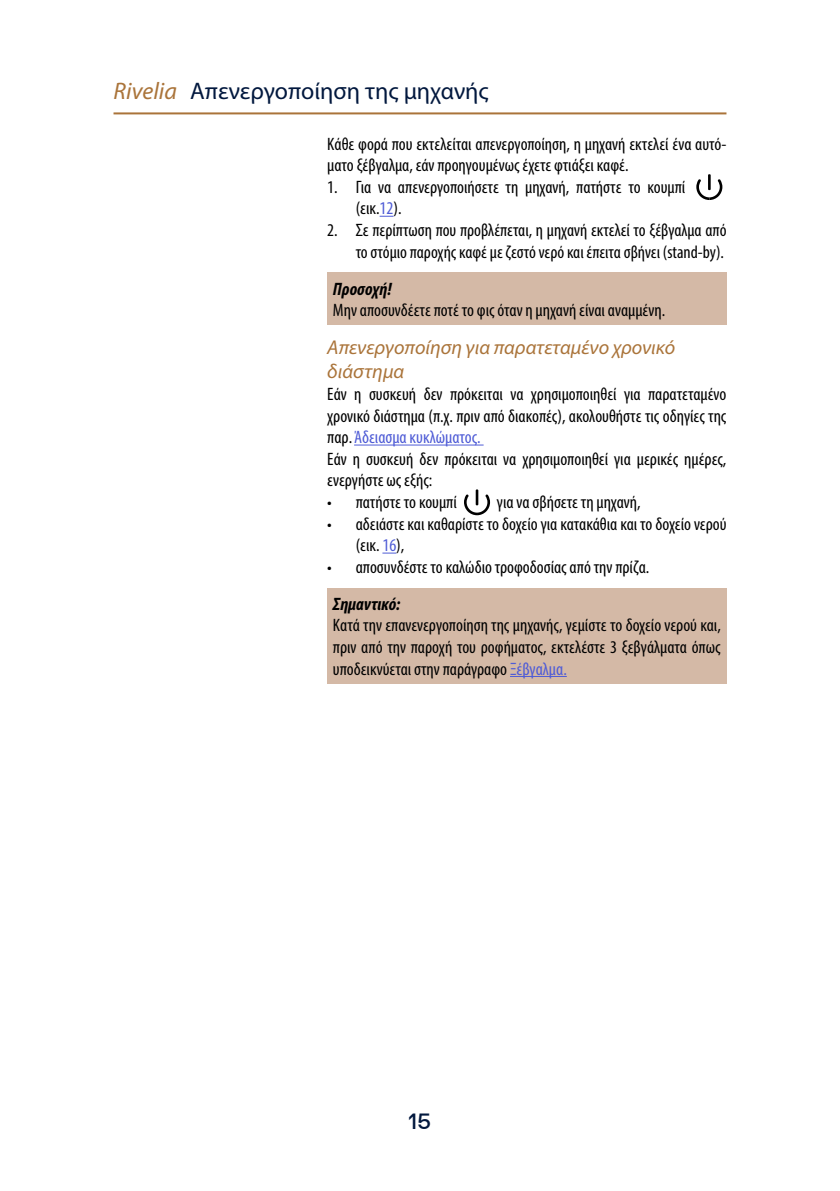
<style>
.page{position:relative;width:840px;height:1191px;background:#fff}
.page>*{position:absolute;margin:0;border:0;box-sizing:border-box;transform-origin:0 0}
.t1{font:24px "Myriad Pro";color:#02183e}
.t2{font:500 22px "De Longhi Sans";color:#02183e}
.t3{font:italic 20px/24px "Myriad Pro";color:#aa743a}
.t4{font:condensed 18px/21.6px "Myriad Pro";color:#000}
.t5{font:italic 700 condensed 18px "Myriad Pro";color:#000}
.s1{font-style:italic;color:#aa743a}
.s2{color:#4f5cd6}
</style>
<div class="page">
<hr style="left:113px;top:112px;width:613px;height:2px;background:#aa743a">
<svg style="left:379px;top:216px;width:14px;height:1px"></svg>
<hr style="left:354px;top:444px;width:129px;height:1px;background:#4f5cd6">
<svg style="left:382px;top:552px;width:14px;height:1px"></svg>
<hr style="left:707px;top:174px;width:3px;height:16px;background:#000">
<svg style="left:696px;top:179px;width:26px;height:21px"></svg>
<div style="left:327px;top:273px;width:399px;height:52px;background:#d4b9a6"></div>
<hr style="left:475px;top:489px;width:3px;height:16px;background:#000">
<svg style="left:464px;top:494px;width:26px;height:21px"></svg>
<div style="left:327px;top:588px;width:399px;height:95px;background:#d4b9a6"></div>
<hr style="left:509px;top:676px;width:57px;height:1px;background:#4f5cd6">
<h1 class="t1" style="left:113px;top:76px;width:376px"><span class="s1">Rivelia</span> Απενεργοποίηση της μηχανής</h1>
<p class="t4" style="left:327px;top:133px;width:400px">Κάθε φορά που εκτελείται απενεργοποίηση, η μηχανή εκτελεί ένα αυτό&shy;ματο ξέβγαλμα, εάν προηγουμένως έχετε φτιάξει καφέ.</p>
<p class="t4" style="left:355px;top:176px;width:331px;text-indent:-28px">1. Για να απενεργοποιήσετε τη μηχανή, πατήστε το κουμπί (εικ.<span class="s2">12</span>).</p>
<p class="t4" style="left:327px;top:219px;width:400px;text-align:right">2. Σε περίπτωση που προβλέπεται, η μηχανή εκτελεί το ξέβγαλμα από το στόμιο παροχής καφέ με ζεστό νερό και έπειτα σβήνει (stand-by).</p>
<p class="t5" style="left:333px;top:277px;width:60px">Προσοχή!</p>
<p class="t4" style="left:333px;top:299px;width:333px">Μην αποσυνδέετε ποτέ το φις όταν η μηχανή είναι αναμμένη.</p>
<p class="t3" style="left:327px;top:335px;width:349px">Απενεργοποίηση για παρατεταμένο χρονικό διάστημα</p>
<p class="t4" style="left:327px;top:383px;width:400px">Εάν η συσκευή δεν πρόκειται να χρησιμοποιηθεί για παρατεταμένο χρονικό διάστημα (π.χ. πριν από διακοπές), ακολουθήστε τις οδηγίες της παρ. <span class="s2">Άδειασμα κυκλώματος.<br></span>Εάν η συσκευή δεν πρόκειται να χρησιμοποιηθεί για μερικές ημέρες, ενεργήστε ως εξής:</p>
<p class="t4" style="left:327px;top:491px;width:131px">• πατήστε το κουμπί</p>
<p class="t4" style="left:496px;top:491px;width:145px">για να σβήσετε τη μηχανή,</p>
<p class="t4" style="left:355px;top:513px;width:372px;text-indent:-28px">• αδειάστε και καθαρίστε το δοχείο για κατακάθια και το δοχείο νερού (εικ. <span class="s2">16</span>),</p>
<p class="t4" style="left:327px;top:556px;width:323px">• αποσυνδέστε το καλώδιο τροφοδοσίας από την πρίζα.</p>
<p class="t5" style="left:333px;top:592px;width:69px">Σημαντικό:</p>
<p class="t4" style="left:333px;top:614px;width:389px;text-align:justify">Κατά την επανενεργοποίηση της μηχανής, γεμίστε το δοχείο νερού και, πριν από την παροχή του ροφήματος, εκτελέστε 3 ξεβγάλματα όπως υποδεικνύεται στην παράγραφο <span class="s2">Ξέβγαλμα.</span></p>
<p class="t2" style="left:408px;top:1108px;width:24px">15</p>
</div>
